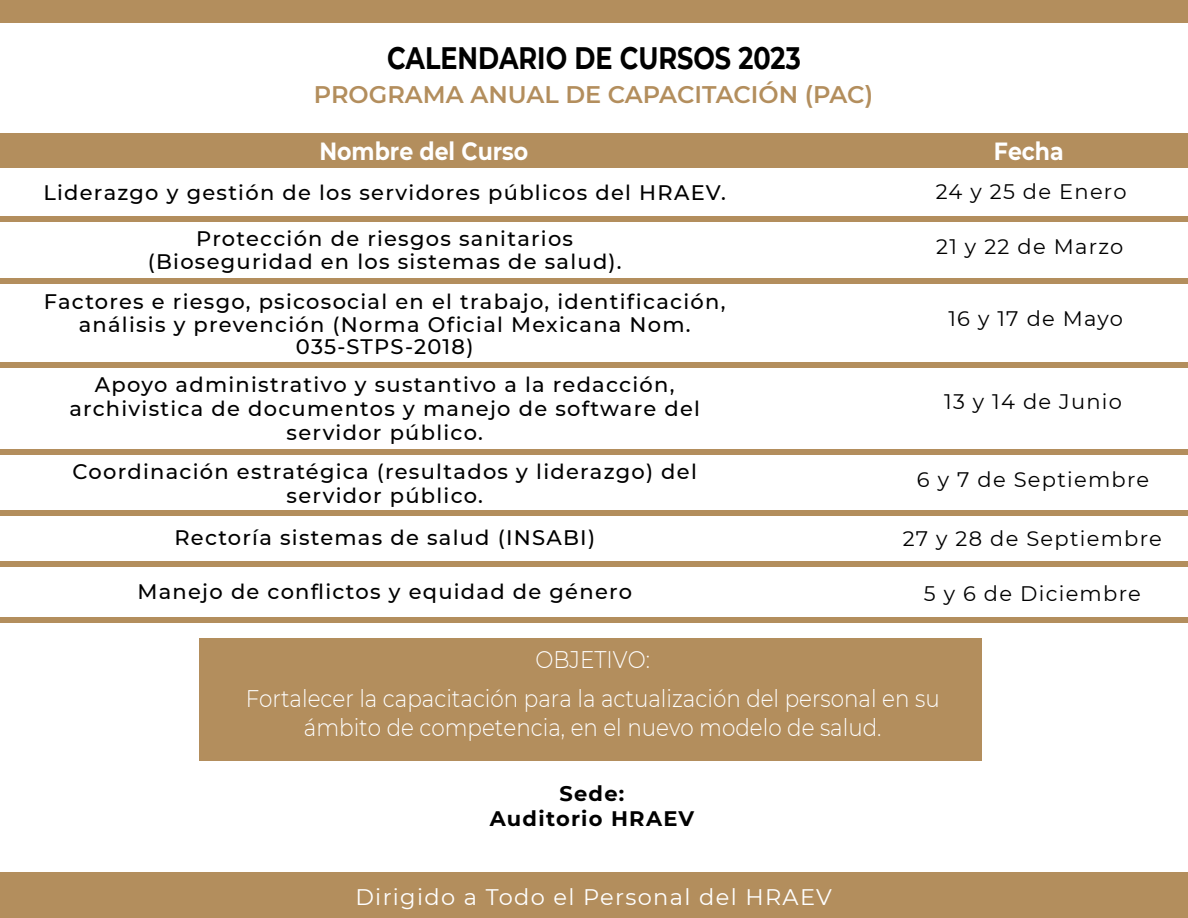
<style>
.page{position:relative;width:1188px;height:918px;background:#fff}
.page>*{position:absolute;margin:0;border:0;box-sizing:border-box;transform-origin:0 0}
.t1{font:700 31.05px "Montserrat";color:#000;scale:.82 1}
.t2{font:700 24.75px "Montserrat";color:#fff;scale:.89 1}
.t3{font:300 24px/39.3px "Montserrat";color:#fff;text-align:center;scale:.9 1}
.t4{font:600 24px "Montserrat";color:#b38e5d}
.t5{font:22.5px "Montserrat";letter-spacing:.06em;color:#fff}
.t6{font:500 21px/22.5px "Montserrat";letter-spacing:.06em;color:#000;text-align:center}
.t7{font:21px "Montserrat";letter-spacing:.06em;color:#000}
.t8{font:700 21px/25.2px "Montserrat";letter-spacing:.06em;color:#000;text-align:center}
</style>
<div class="page">
<div style="left:200px;top:638px;width:782px;height:123px;background:#b38e5d"></div>
<div style="left:0;top:0;width:1188px;height:23px;background:#b38e5d"></div>
<div style="left:0;top:872px;width:1188px;height:46px;background:#b38e5d"></div>
<div style="left:0;top:133px;width:1188px;height:35px;background:#b38e5d"></div>
<div style="left:0;top:216px;width:1188px;height:6px;background:#b38e5d"></div>
<div style="left:0;top:278px;width:1188px;height:6px;background:#b38e5d"></div>
<div style="left:0;top:362px;width:1188px;height:6px;background:#b38e5d"></div>
<div style="left:0;top:449px;width:1188px;height:6px;background:#b38e5d"></div>
<div style="left:0;top:510px;width:1188px;height:6px;background:#b38e5d"></div>
<div style="left:0;top:561px;width:1188px;height:6px;background:#b38e5d"></div>
<div style="left:0;top:617px;width:1188px;height:6px;background:#b38e5d"></div>
<h1 class="t1" style="left:387px;top:36px;width:506px">CALENDARIO DE CURSOS 2023</h1>
<p class="t4" style="left:314px;top:78px;width:561px">PROGRAMA ANUAL DE CAPACITACIÓN (PAC)</p>
<p class="t2" style="left:319px;top:134px;width:236px">Nombre del Curso</p>
<p class="t2" style="left:994px;top:133px;width:80px">Fecha</p>
<p class="t6" style="left:43px;top:180px;width:684px">Liderazgo y gestión de los servidores públicos del HRAEV.</p>
<p class="t6" style="left:148px;top:227px;width:475px">Protección de riesgos sanitarios (Bioseguridad en los sistemas de salud).</p>
<p class="t6" style="left:44px;top:290px;width:683px">Factores e riesgo, psicosocial en el trabajo, identificación, análisis y prevención (Norma Oficial Mexicana Nom.<br>035-STPS-2018)</p>
<p class="t6" style="left:69px;top:371px;width:632px;line-height:24px">Apoyo administrativo y sustantivo a la redacción, archivistica de documentos y manejo de software del servidor público.</p>
<p class="t7" style="left:936px;top:177px;width:192px">24 y 25 de Enero</p>
<p class="t7" style="left:936px;top:232px;width:189px">21 y 22 de Marzo</p>
<p class="t7" style="left:948px;top:304px;width:176px">16 y 17 de Mayo</p>
<p class="t7" style="left:944px;top:387px;width:179px">13 y 14 de Junio</p>
<p class="t6" style="left:73px;top:458px;width:626px;line-height:24px">Coordinación estratégica (resultados y liderazgo) del servidor público.</p>
<p class="t7" style="left:917px;top:465px;width:234px">6 y 7 de Septiembre</p>
<p class="t6" style="left:174px;top:525px;width:422px">Rectoría sistemas de salud (INSABI)</p>
<p class="t7" style="left:903px;top:524px;width:261px">27 y 28 de Septiembre</p>
<p class="t6" style="left:137px;top:579px;width:496px">Manejo de conflictos y equidad de género</p>
<p class="t7" style="left:924px;top:579px;width:218px">5 y 6 de Diciembre</p>
<p class="t3" style="left:246px;top:639px;width:773px">OBJETIVO:<br>Fortalecer la capacitación para la actualización del personal en su</p>
<p class="t3" style="left:304px;top:707px;width:644px">ámbito de competencia, en el nuevo modelo de salud.</p>
<p class="t8" style="left:490px;top:780px;width:206px">Sede:<br>Auditorio HRAEV</p>
<p class="t5" style="left:355px;top:881px;width:478px">Dirigido a Todo el Personal del HRAEV</p>
</div>
